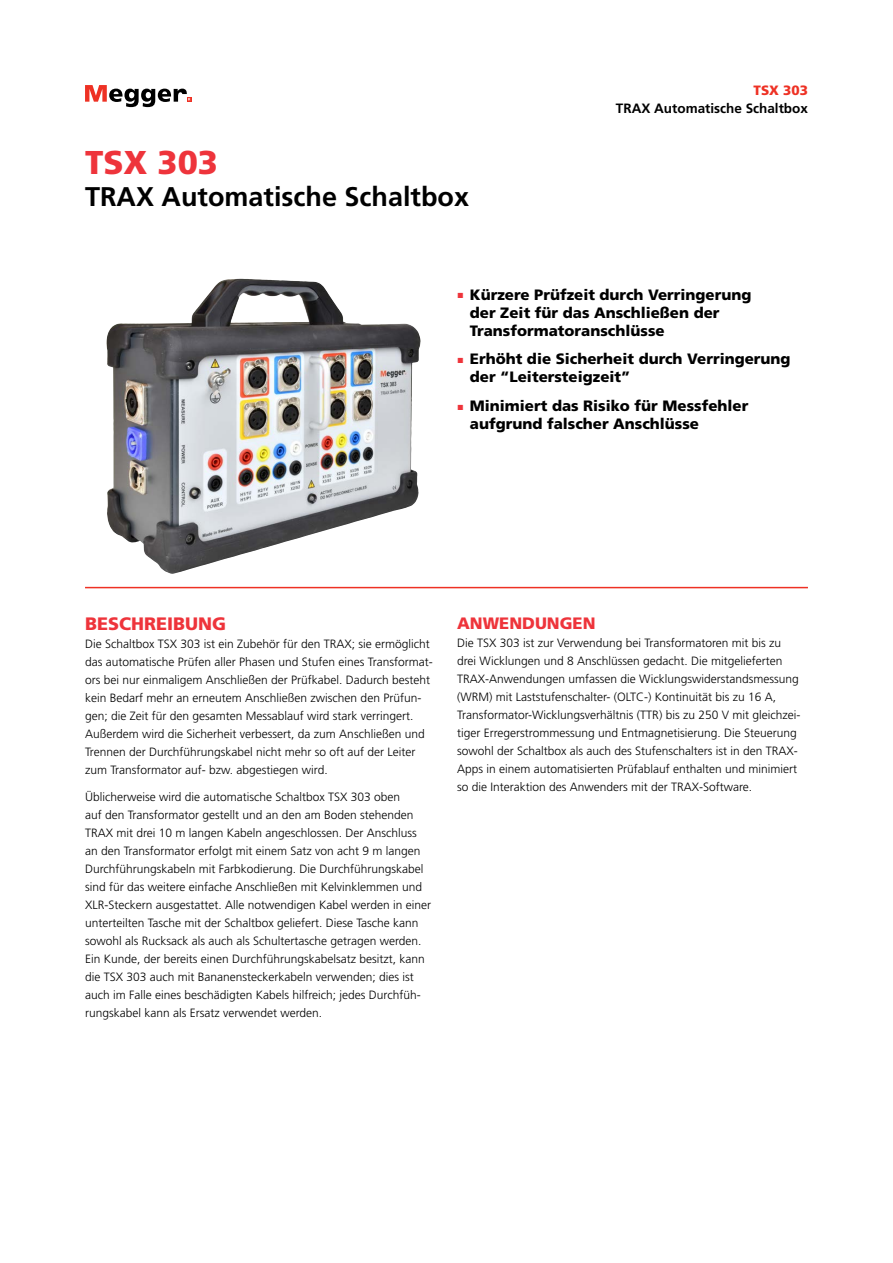
<style>
.page{position:relative;width:893px;height:1263px;background:#fff}
.page>*{position:absolute;margin:0;border:0;box-sizing:border-box;transform-origin:0 0}
.t1{font:900 33px "Frutiger LT Std";color:#ee343b}
.t2{font:700 27px "Frutiger LT Std";color:#000}
.t3{font:900 18px "Frutiger LT Std";color:#ee343b}
.t4{font:900 16.5px "Frutiger LT Std";color:#ee343b}
.t5{font:900 15px/18px "Frutiger LT Std";color:#000}
.t6{font:700 13.5px "Frutiger LT Std";color:#000}
.t7{font:900 13.5px "Frutiger LT Std";color:#ee3124}
.t8{font:300 12px/18px "Frutiger LT Std";color:#000}
.s1{color:#ee343b}
</style>
<div class="page">
<svg style="left:85px;top:85px;width:106px;height:22px"></svg>
<hr style="left:85px;top:587px;width:723px;height:1px;background:#ee3124">
<img style="left:106px;top:279px;width:313px;height:295px">
<h1 class="t1" style="left:85px;top:142px;width:135px">TSX 303</h1>
<h2 class="t2" style="left:85px;top:181px;width:386px">TRAX Automatische Schaltbox</h2>
<p class="t7" style="left:753px;top:82px;width:56px">TSX 303</p>
<p class="t6" style="left:616px;top:101px;width:194px">TRAX Automatische Schaltbox</p>
<p class="t5" style="left:470px;top:286px;width:283px;text-indent:-13px"><span class="s1">▪</span> Kürzere Prüfzeit durch Verringerung der Zeit für das Anschließen der<br>Transformatoranschlüsse</p>
<p class="t5" style="left:470px;top:350px;width:322px;text-indent:-13px"><span class="s1">▪</span> Erhöht die Sicherheit durch Verringerung der “Leitersteigzeit”</p>
<p class="t5" style="left:470px;top:397px;width:280px;text-indent:-13px"><span class="s1">▪</span> Minimiert das Risiko für Messfehler aufgrund falscher Anschlüsse</p>
<h3 class="t3" style="left:85px;top:613px;width:143px">BESCHREIBUNG</h3>
<p class="t8" style="left:85px;top:635px;width:349px">Die Schaltbox TSX 303 ist ein Zubehör für den TRAX; sie ermöglicht das automatische Prüfen aller Phasen und Stufen eines Transformat&shy;ors bei nur einmaligem Anschließen der Prüfkabel. Dadurch besteht kein Bedarf mehr an erneutem Anschließen zwischen den Prüfun&shy;gen; die Zeit für den gesamten Messablauf wird stark verringert.<br>Außerdem wird die Sicherheit verbessert, da zum Anschließen und Trennen der Durchführungskabel nicht mehr so oft auf der Leiter zum Transformator auf- bzw. abgestiegen wird.</p>
<p class="t8" style="left:85px;top:788px;width:348px">Üblicherweise wird die automatische Schaltbox TSX 303 oben<br>auf den Transformator gestellt und an den am Boden stehenden TRAX mit drei 10 m langen Kabeln angeschlossen. Der Anschluss an den Transformator erfolgt mit einem Satz von acht 9 m langen Durchführungskabeln mit Farbkodierung. Die Durchführungskabel sind für das weitere einfache Anschließen mit Kelvinklemmen und XLR-Steckern ausgestattet. Alle notwendigen Kabel werden in einer unterteilten Tasche mit der Schaltbox geliefert. Diese Tasche kann sowohl als Rucksack als auch als Schultertasche getragen werden.<br>Ein Kunde, der bereits einen Durchführungskabelsatz besitzt, kann die TSX 303 auch mit Bananensteckerkabeln verwenden; dies ist auch im Falle eines beschädigten Kabels hilfreich; jedes Durchfüh&shy;rungskabel kann als Ersatz verwendet werden.</p>
<h3 class="t4" style="left:457px;top:613px;width:140px">ANWENDUNGEN</h3>
<p class="t8" style="left:457px;top:634px;width:345px">Die TSX 303 ist zur Verwendung bei Transformatoren mit bis zu drei Wicklungen und 8 Anschlüssen gedacht. Die mitgelieferten TRAX-Anwendungen umfassen die Wicklungswiderstandsmessung (WRM) mit Laststufenschalter- (OLTC-) Kontinuität bis zu 16 A, Transformator-Wicklungsverhältnis (TTR) bis zu 250 V mit gleichzei&shy;tiger Erregerstrommessung und Entmagnetisierung. Die Steuerung sowohl der Schaltbox als auch des Stufenschalters ist in den TRAX-Apps in einem automatisierten Prüfablauf enthalten und minimiert so die Interaktion des Anwenders mit der TRAX-Software.</p>
</div>
